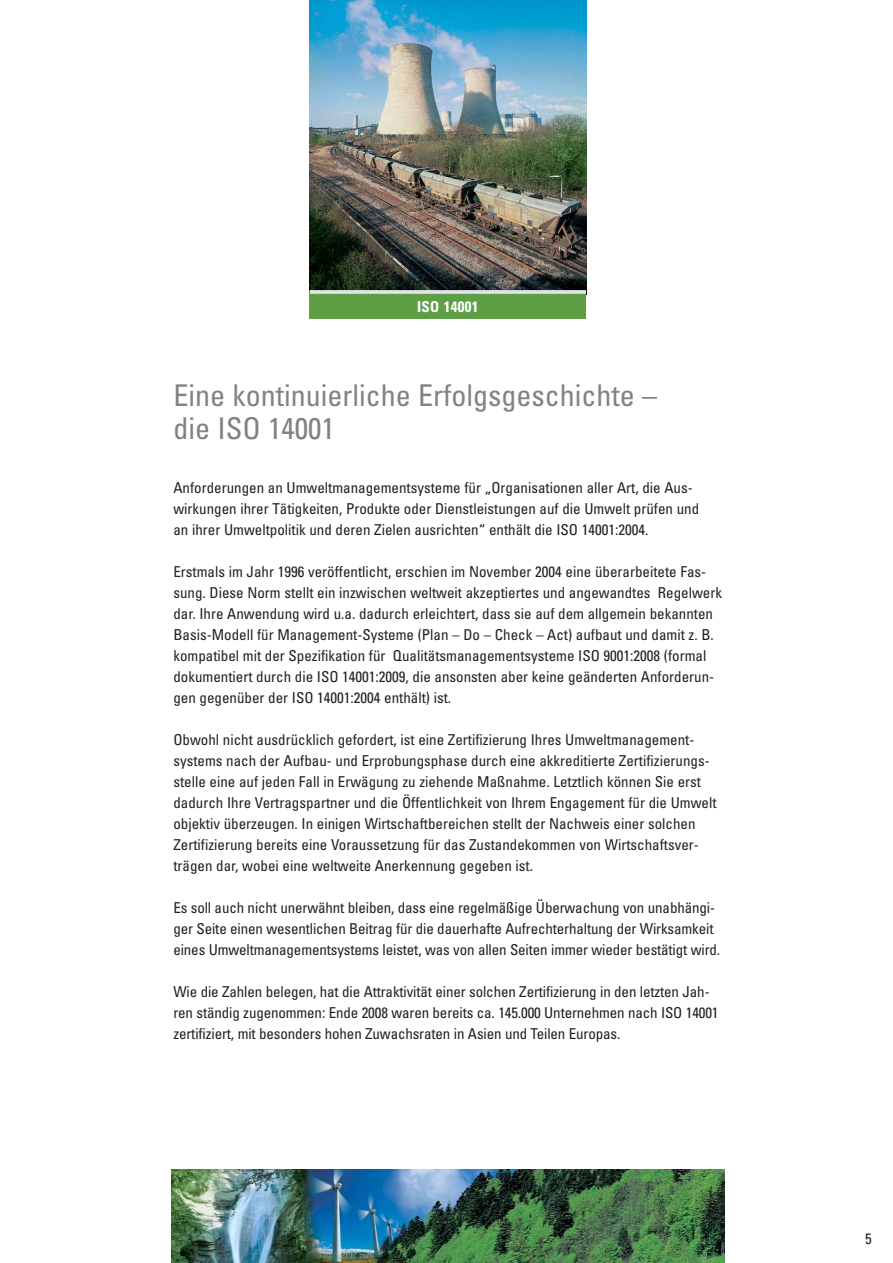
<style>
.page{position:relative;width:893px;height:1263px;background:#fff}
.page>*{position:absolute;margin:0;border:0;box-sizing:border-box;transform-origin:0 0}
.t1{font:condensed 30px/33px "Univers";color:#808284}
.t2{font:condensed 15px/21px "Univers";color:#231f1f}
.t3{font:700 condensed 15px "Univers";letter-spacing:.02em;color:#fff}
</style>
<div class="page">
<img style="left:171px;top:1169px;width:553px;height:94px">
<img style="left:309px;top:0;width:277px;height:290px">
<div style="left:309px;top:293px;width:277px;height:26px;background:#5e9e45"></div>
<svg style="left:309px;top:290px;width:277px;height:4px"></svg>
<p class="t3" style="left:417px;top:301px;width:63px">ISO 14001</p>
<h1 class="t1" style="left:173px;top:382px;width:485px">Eine kontinuierliche Erfolgsgeschichte – die ISO 14001</h1>
<p class="t2" style="left:173px;top:479px;width:527px">Anforderungen an Umweltmanagementsysteme für „Organisationen aller Art, die Aus&shy;wirkungen ihrer Tätigkeiten, Produkte oder Dienstleistungen auf die Umwelt prüfen und an ihrer Umweltpolitik und deren Zielen ausrichten“ enthält die ISO 14001:2004.</p>
<p class="t2" style="left:173px;top:563px;width:550px">Erstmals im Jahr 1996 veröffentlicht, erschien im November 2004 eine überarbeitete Fas&shy;sung. Diese Norm stellt ein inzwischen weltweit akzeptiertes und angewandtes Regelwerk dar. Ihre Anwendung wird u.a. dadurch erleichtert, dass sie auf dem allgemein bekannten Basis-Modell für Management-Systeme (Plan – Do – Check – Act) aufbaut und damit z. B. kompatibel mit der Spezifikation für Qualitätsmanagementsysteme ISO 9001:2008 (formal dokumentiert durch die ISO 14001:2009, die ansonsten aber keine geänderten Anforderun&shy;gen gegenüber der ISO 14001:2004 enthält) ist.</p>
<p class="t2" style="left:173px;top:731px;width:544px">Obwohl nicht ausdrücklich gefordert, ist eine Zertifizierung Ihres Umweltmanagement&shy;systems nach der Aufbau- und Erprobungsphase durch eine akkreditierte Zertifizierungs&shy;stelle eine auf jeden Fall in Erwägung zu ziehende Maßnahme. Letztlich können Sie erst dadurch Ihre Vertragspartner und die Öffentlichkeit von Ihrem Engagement für die Umwelt objektiv überzeugen. In einigen Wirtschaftbereichen stellt der Nachweis einer solchen Zertifizierung bereits eine Voraussetzung für das Zustandekommen von Wirtschaftsver&shy;trägen dar, wobei eine weltweite Anerkennung gegeben ist.</p>
<p class="t2" style="left:173px;top:899px;width:548px">Es soll auch nicht unerwähnt bleiben, dass eine regelmäßige Überwachung von unabhängi&shy;ger Seite einen wesentlichen Beitrag für die dauerhafte Aufrechterhaltung der Wirksamkeit eines Umweltmanagementsystems leistet, was von allen Seiten immer wieder bestätigt wird.</p>
<p class="t2" style="left:173px;top:983px;width:546px">Wie die Zahlen belegen, hat die Attraktivität einer solchen Zertifizierung in den letzten Jah&shy;ren ständig zugenommen: Ende 2008 waren bereits ca. 145.000 Unternehmen nach ISO 14001 zertifiziert, mit besonders hohen Zuwachsraten in Asien und Teilen Europas.</p>
<p class="t2" style="left:865px;top:1229px;width:8px">5</p>
</div>
